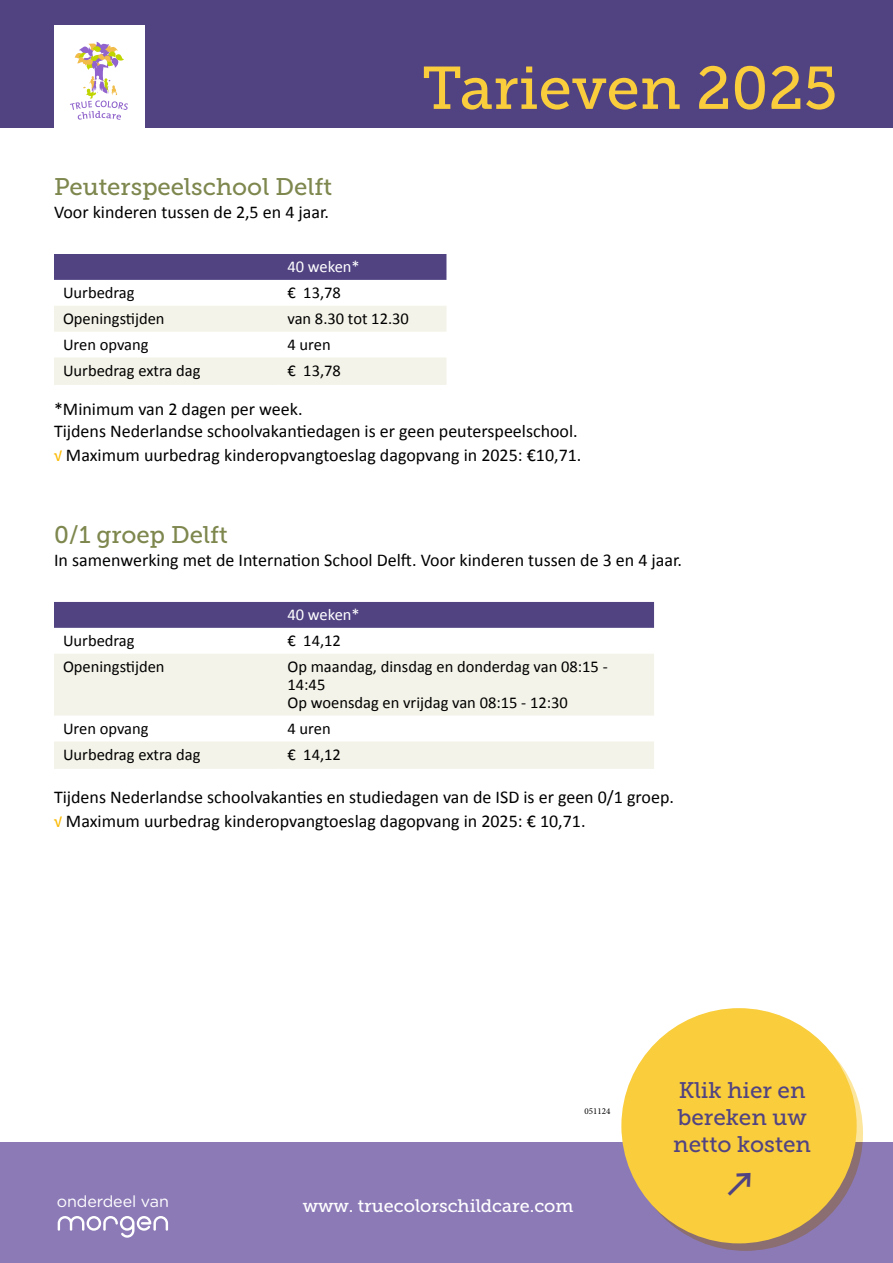
<style>
.page{position:relative;width:893px;height:1263px;background:#fff}
.page>*{position:absolute;margin:0;border:0;box-sizing:border-box;transform-origin:0 0}
.t1{font:60px "Museo Slab 500";color:#f9cd3c}
.t2{font:43.8px "GT Walsheim";color:#514382}
.t3{font:24px "Museo Slab 500";color:#7e874e}
.t4{font:22.5px/27px "Museo Slab 500";color:#514382}
.t5{font:18px/23.2px "Calibri";color:#000}
.t6{font:18px "Museo Slab 500";color:#fff}
.t7{font:16.5px/18px "Calibri";color:#000}
.t8{font:16.5px "Calibri";color:#fff}
.t9{font:16.05px "Gotham Rounded";letter-spacing:-.005em;color:#fff}
.t10{font:9px "Minion Pro";color:#000}
.s1{font-size:16.5px;color:#fbba05}
</style>
<div class="page">
<div style="left:0;top:1142px;width:893px;height:121px;background:#8c7ab7"></div>
<svg style="left:628px;top:1015px;width:235px;height:236px;background:#9d8278"></svg>
<div style="left:621px;top:1008px;width:236px;height:235px;background:#f9cd3c;border-radius:50%"></div>
<div style="left:54px;top:254px;width:392px;height:26px;background:#514382"></div>
<svg style="left:54px;top:306px;width:392px;height:76px"></svg>
<hr style="left:54px;top:382px;width:224px;height:3px;background:#f4f3e9">
<hr style="left:278px;top:382px;width:168px;height:3px;background:#f4f3e9">
<div style="left:54px;top:602px;width:600px;height:26px;background:#514382"></div>
<svg style="left:54px;top:654px;width:600px;height:112px;fill:#f4f3e9"></svg>
<hr style="left:54px;top:766px;width:224px;height:3px;background:#f4f3e9">
<hr style="left:278px;top:766px;width:376px;height:3px;background:#f4f3e9">
<svg style="left:58px;top:1216px;width:110px;height:22px"></svg>
<div style="left:0;top:0;width:893px;height:128px;background:#514382"></div>
<div style="left:54px;top:25px;width:90px;height:108px;background:#fff"></div>
<svg style="left:70px;top:42px;width:58px;height:78px"></svg>
<h3 class="t3" style="left:54px;top:174px;width:280px">Peuterspeelschool Delft</h3>
<p class="t5" style="left:54px;top:200px;width:277px">Voor kinderen tussen de 2,5 en 4 jaar.</p>
<p class="t8" style="left:287px;top:255px;width:74px">40 weken*</p>
<h1 class="t1" style="left:422px;top:55px;width:417px">Tarieven 2025</h1>
<p class="t7" style="left:63px;top:283px;width:73px">Uurbedrag</p>
<p class="t7" style="left:287px;top:283px;width:55px">€ 13,78</p>
<p class="t7" style="left:63px;top:309px;width:103px">Openingstijden</p>
<p class="t7" style="left:287px;top:309px;width:123px">van 8.30 tot 12.30</p>
<p class="t7" style="left:63px;top:335px;width:87px">Uren opvang</p>
<p class="t7" style="left:287px;top:335px;width:45px">4 uren</p>
<p class="t7" style="left:63px;top:361px;width:139px">Uurbedrag extra dag</p>
<p class="t7" style="left:287px;top:361px;width:55px">€ 13,78</p>
<p class="t5" style="left:54px;top:397px;width:529px">*Minimum van 2 dagen per week.<br>Tijdens Nederlandse schoolvakantiedagen is er geen peuterspeelschool. <span class="s1">√</span> Maximum uurbedrag kinderopvangtoeslag dagopvang in 2025: €10,71.</p>
<h3 class="t3" style="left:54px;top:522px;width:175px">0/1 groep Delft</h3>
<p class="t5" style="left:54px;top:548px;width:630px">In samenwerking met de Internation School Delft. Voor kinderen tussen de 3 en 4 jaar.</p>
<p class="t8" style="left:287px;top:603px;width:74px">40 weken*</p>
<p class="t7" style="left:63px;top:631px;width:73px">Uurbedrag</p>
<p class="t7" style="left:287px;top:631px;width:55px">€ 14,12</p>
<p class="t7" style="left:63px;top:657px;width:103px">Openingstijden</p>
<p class="t7" style="left:287px;top:657px;width:322px">Op maandag, dinsdag en donderdag van 08:15 -<br>14:45<br>Op woensdag en vrijdag van 08:15 - 12:30</p>
<p class="t7" style="left:63px;top:719px;width:87px">Uren opvang</p>
<p class="t7" style="left:287px;top:719px;width:45px">4 uren</p>
<p class="t7" style="left:63px;top:745px;width:139px">Uurbedrag extra dag</p>
<p class="t7" style="left:287px;top:745px;width:55px">€ 14,12</p>
<p class="t5" style="left:54px;top:785px;width:621px;line-height:24px">Tijdens Nederlandse schoolvakanties en studiedagen van de ISD is er geen 0/1 groep. <span class="s1">√</span> Maximum uurbedrag kinderopvangtoeslag dagopvang in 2025: € 10,71.</p>
<p class="t9" style="left:57px;top:1190px;width:114px">onderdeel van</p>
<p class="t10" style="left:584px;top:1105px;width:27px">051124</p>
<p class="t6" style="left:303px;top:1196px;width:272px">www. truecolorschildcare.com</p>
<p class="t4" style="left:673px;top:1077px;width:139px">Klik hier en bereken uw netto kosten</p>
<h2 class="t2" style="left:727px;top:1160px;width:26px">↗</h2>
</div>
